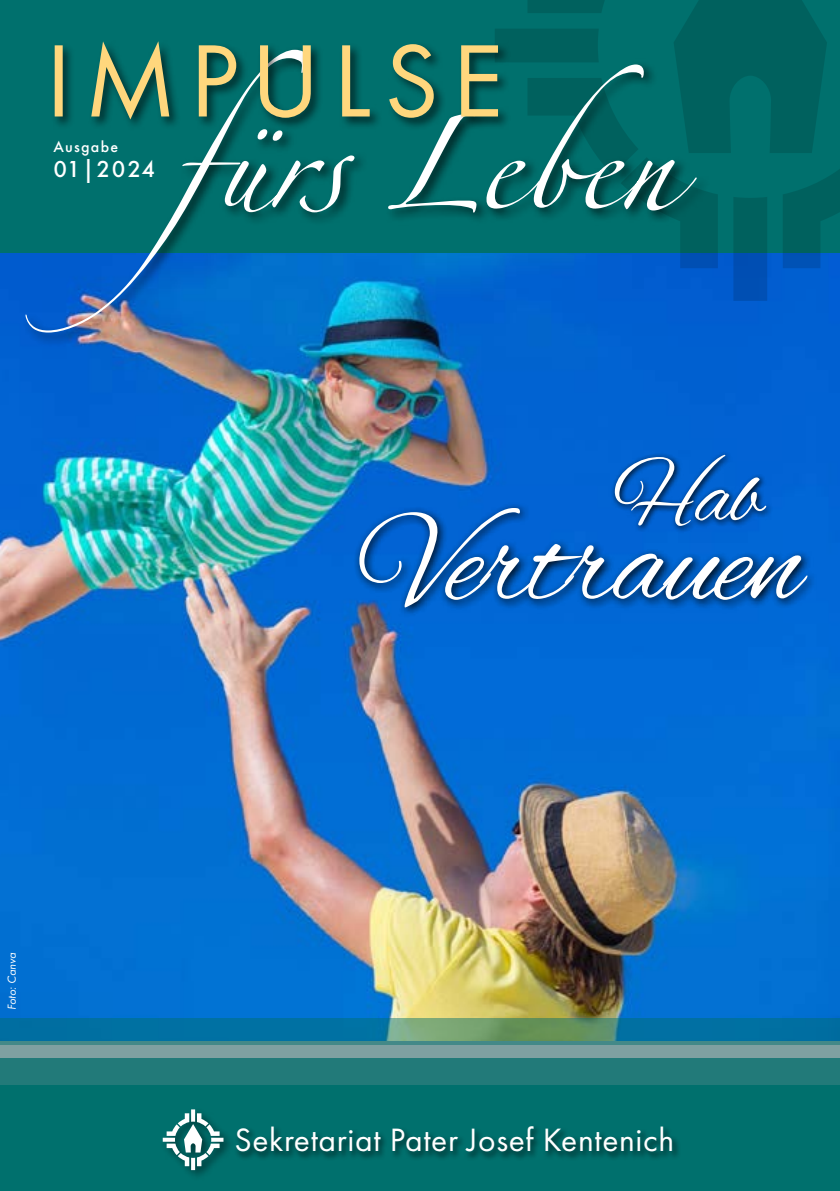
<style>
.page{position:relative;width:840px;height:1191px;background:#fff}
.page>*{position:absolute;margin:0;border:0;box-sizing:border-box;transform-origin:0 0}
.t1{font:130.4px "Alex Brush";letter-spacing:-.02em;color:#fff}
.t2{font:88.8px "Alex Brush";color:#fff}
.t3{font:33.6px "Futura PT";letter-spacing:.02em;color:#fff}
.t4{font:500 24px "Futura PT";letter-spacing:.045em;color:#fff}
.t5{font:500 16px "Futura PT";letter-spacing:.08em;color:#fff}
.t6{font:italic 12px "Futura PT";color:#fff}
</style>
<div class="page">
<img style="left:0;top:252px;width:839px;height:766px">
<div style="left:0;top:1071px;width:839px;height:120px;background:#00706d"></div>
<div style="left:0;top:1058px;width:839px;height:26px;background:#227a79"></div>
<div style="left:0;top:1041px;width:839px;height:17px;background:#7fa0a1"></div>
<svg style="left:0;top:1018px;width:839px;height:27px;background:#237d91"></svg>
<div style="left:0;top:0;width:839px;height:252px;background:#00706d"></div>
<div style="left:233px;top:1123px;width:448px;height:37px;background:#000;opacity:.45"></div>
<div style="left:160px;top:1107px;width:75px;height:74px;background:#000;opacity:.5"></div>
<svg style="left:163px;top:1109px;width:60px;height:61px"></svg>
<div style="left:21px;top:46px;width:689px;height:301px;background:#000;opacity:.7"></div>
<svg style="left:25px;top:50px;width:671px;height:282px"></svg>
<svg style="left:55px;top:0;width:784px;height:301px"></svg>
<div style="left:353px;top:502px;width:464px;height:116px;background:#000;opacity:.95"></div>
<div style="left:610px;top:450px;width:163px;height:83px;background:#000;opacity:.95"></div>
<p class="t5" style="left:53px;top:137px;width:66px">Ausgabe</p>
<p class="t4" style="left:53px;top:154px;width:103px">01|2024</p>
<h2 class="t2" style="left:612px;top:447px;width:151px">Hab</h2>
<h1 class="t1" style="left:362px;top:490px;width:441px">Vertrauen</h1>
<p class="t6" style="left:5px;top:1009px;width:58px;rotate:-90deg">Foto: Canva</p>
<p class="t3" style="left:234px;top:1120px;width:441px">Sekretariat Pater Josef Kentenich</p>
</div>
